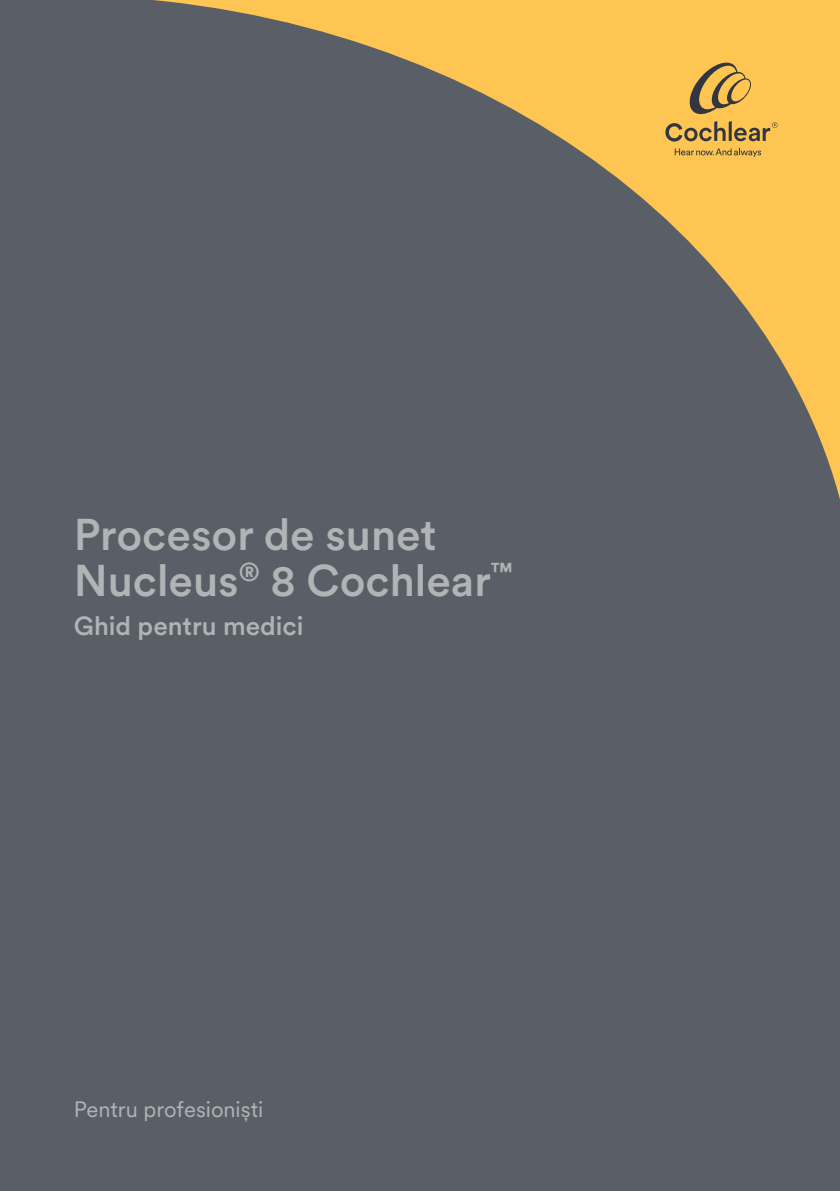
<style>
.page{position:relative;width:840px;height:1191px;background:#fff}
.page>*{position:absolute;margin:0;border:0;box-sizing:border-box;transform-origin:0 0}
.Cover_Title{font:500 44px/46px "Circular XX";color:#b1b4b5}
.Cover_Heading{font:500 26px "Circular XX";color:#b1b4b5}
.t1{font:22px "Circular XX";color:#b1b4b5}
</style>
<div class="page">
<div style="left:0;top:0;width:839px;height:1191px;background:#5a5e67"></div>
<svg style="left:153px;top:0;width:686px;height:496px"></svg>
<svg style="left:686px;top:63px;width:66px;height:52px;background:#c79e4d"></svg>
<svg style="left:674px;top:148px;width:86px;height:8px"></svg>
<svg style="left:665px;top:121px;width:112px;height:20px;background:#ba954b"></svg>
<p class="Cover_Title" style="left:74px;top:509px;width:440px">Procesor de sunet<br>Nucleus<sup>®</sup> 8 Cochlear<sup>™</sup></p>
<p class="Cover_Heading" style="left:74px;top:607px;width:231px">Ghid pentru medici</p>
<p class="t1" style="left:74px;top:1094px;width:191px">Pentru profesionişti</p>
</div>
